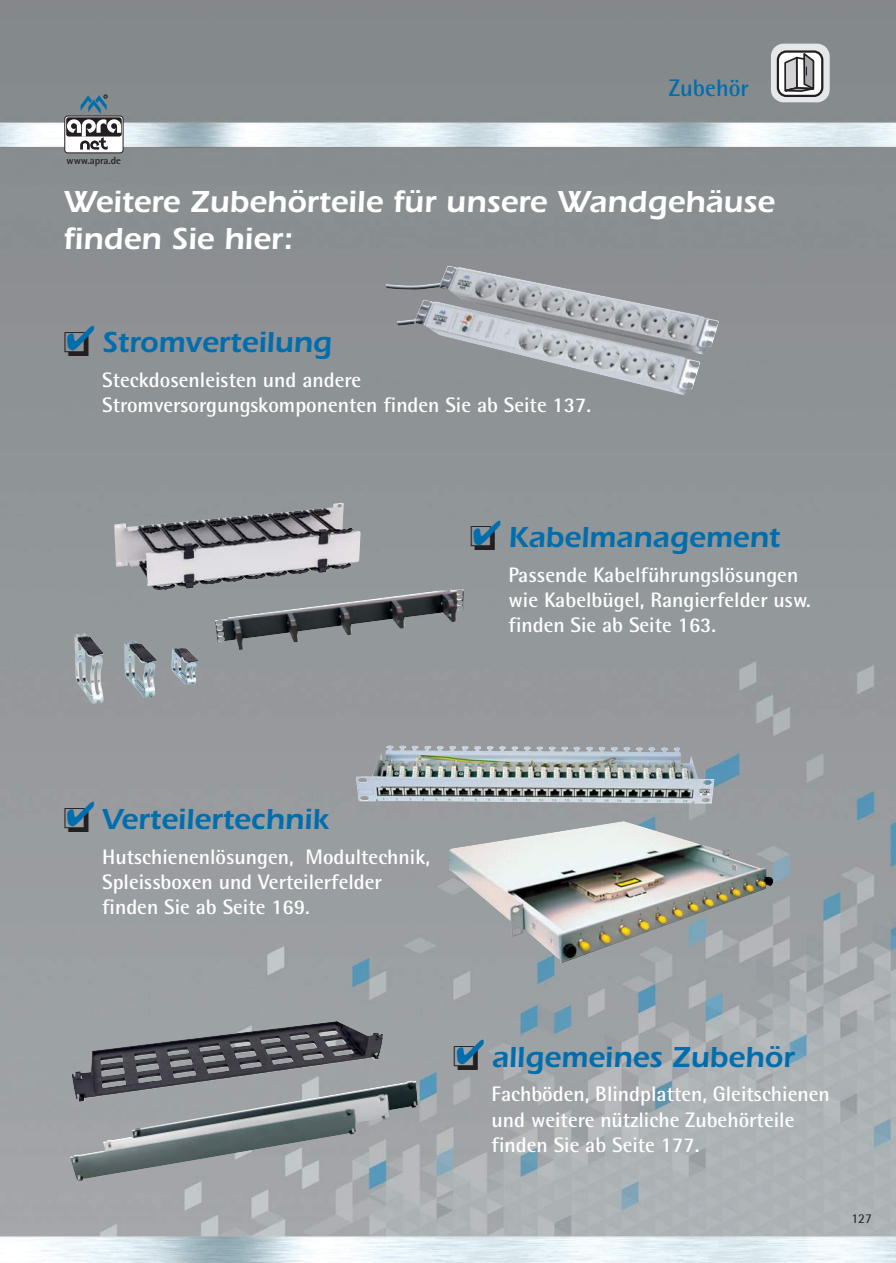
<style>
.page{position:relative;width:896px;height:1263px;background:#fff}
.page>*{position:absolute;margin:0;border:0;box-sizing:border-box;transform-origin:0 0}
.t1{font:600 31.5px/37.8px "Itc Eras";color:#fff}
.t2{font:600 30px "Itc Eras";color:#006dad}
.t3{font:700 24px "Agfa Rotis Semisans";color:#006dad}
.t4{font:700 21px/25.2px "Agfa Rotis Semisans";color:#fff}
.t5{font:13.5px "Agfa Rotis Semisans";color:#231f20}
.t6{font:700 10.5px "Agfa Rotis Semisans";letter-spacing:-.005em;color:#231f20}
.s1{color:#231f20}
</style>
<div class="page">
<img style="left:1px;top:0;width:894px;height:1236px">
<img style="left:0;top:122px;width:895px;height:26px">
<div style="left:65px;top:116px;width:58px;height:37px;background:#fff;border-radius:3px"></div>
<div style="left:64px;top:116px;width:59px;height:37px;border:1px solid #231f20;border-radius:3px"></div>
<svg style="left:66px;top:117px;width:56px;height:20px"></svg>
<svg style="left:67px;top:95px;width:54px;height:55px"></svg>
<div style="left:770px;top:44px;width:59px;height:58px;background:#e6e7e8;border-radius:13px"></div>
<svg style="left:776px;top:50px;width:47px;height:47px"></svg>
<svg style="left:776px;top:50px;width:47px;height:43px"></svg>
<img style="left:114px;top:503px;width:246px;height:87px">
<img style="left:70px;top:1080px;width:347px;height:101px">
<img style="left:72px;top:1021px;width:311px;height:81px">
<img style="left:385px;top:266px;width:333px;height:129px">
<img style="left:448px;top:821px;width:324px;height:142px">
<img style="left:381px;top:745px;width:254px;height:16px">
<img style="left:215px;top:589px;width:249px;height:61px">
<img style="left:74px;top:633px;width:125px;height:71px">
<p class="t3" style="left:668px;top:79px;width:81px">Zubehör</p>
<p class="t6" style="left:66px;top:157px;width:56px">www.apra.de</p>
<h1 class="t1" style="left:63px;top:185px;width:712px">Weitere Zubehörteile für unsere Wandgehäuse finden Sie hier:</h1>
<h2 class="t2" style="left:63px;top:331px;width:270px"><span class="s1">□</span>✔ Stromverteilung</h2>
<p class="t4" style="left:102px;top:370px;width:490px">Steckdosenleisten und andere<br>Stromversorgungskomponenten finden Sie ab Seite 137.</p>
<h2 class="t2" style="left:469px;top:526px;width:311px"><span class="s1">□</span>✔ Kabelmanagement</h2>
<p class="t4" style="left:508px;top:564px;width:304px">Passende Kabelführungslösungen wie Kabelbügel, Rangierfelder usw. finden Sie ab Seite 163.</p>
<h2 class="t2" style="left:63px;top:808px;width:267px"><span class="s1">□</span>✔ Verteilertechnik</h2>
<p class="t4" style="left:102px;top:846px;width:329px">Hutschienenlösungen, Modultechnik,<br>Spleissboxen und Verteilerfelder finden Sie ab Seite 169.</p>
<h2 class="t2" style="left:452px;top:1045px;width:343px"><span class="s1">□</span>✔ allgemeines Zubehör</h2>
<p class="t4" style="left:491px;top:1084px;width:339px">Fachböden, Blindplatten, Gleitschienen und weitere nützliche Zubehörteile finden Sie ab Seite 177.</p>
<p class="t5" style="left:851px;top:1214px;width:22px">127</p>
</div>
